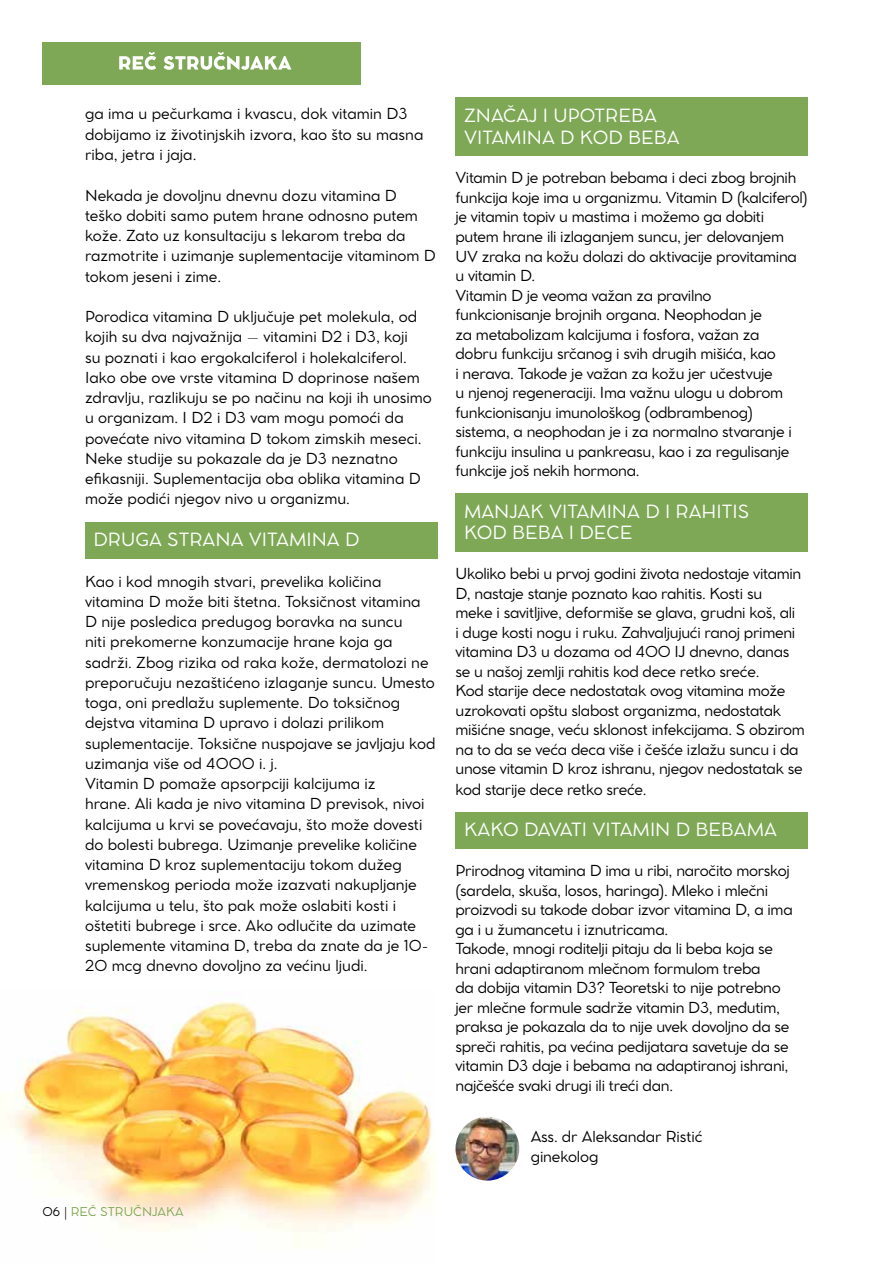
<style>
.page{position:relative;width:893px;height:1263px;background:#fff}
.page>*{position:absolute;margin:0;border:0;box-sizing:border-box;transform-origin:0 0}
.t1{font:18px/21.6px "Cocomat Pro";color:#fff}
.t2{font:15px/19.5px "Cocomat Pro";letter-spacing:-.02em;color:#000}
.t3{font:15px/20.2px "Cocomat Pro";color:#000}
.t4{font:12px "Cocomat Pro";color:#7ea855}
.s1{color:#000}
</style>
<div class="page">
<img style="left:6px;top:993px;width:431px;height:242px">
<div style="left:43px;top:43px;width:318px;height:42px;background:#7ea855"></div>
<svg style="left:119px;top:52px;width:37px;height:18px"></svg>
<svg style="left:164px;top:52px;width:127px;height:18px"></svg>
<div style="left:85px;top:522px;width:352px;height:36px;background:#7ea855"></div>
<div style="left:455px;top:98px;width:353px;height:58px;background:#7ea855"></div>
<div style="left:455px;top:493px;width:353px;height:59px;background:#7ea855"></div>
<div style="left:455px;top:812px;width:353px;height:36px;background:#7ea855"></div>
<img style="left:455px;top:1117px;width:64px;height:63px;border-radius:32px">
<p class="t3" style="left:85px;top:103px;width:340px">ga ima u pečurkama i kvascu, dok vitamin D3 dobijamo iz životinjskih izvora, kao što su masna riba, jetra i jaja.</p>
<p class="t3" style="left:85px;top:184px;width:352px">Nekada je dovoljnu dnevnu dozu vitamina D teško dobiti samo putem hrane odnosno putem kože. Zato uz konsultaciju s lekarom treba da razmotrite i uzimanje suplementacije vitaminom D tokom jeseni i zime.</p>
<p class="t3" style="left:85px;top:306px;width:348px">Porodica vitamina D uključuje pet molekula, od kojih su dva najvažnija – vitamini D2 i D3, koji<br>su poznati i kao ergokalciferol i holekalciferol.<br>Iako obe ove vrste vitamina D doprinose našem zdravlju, razlikuju se po načinu na koji ih unosimo u organizam. I D2 i D3 vam mogu pomoći da povećate nivo vitamina D tokom zimskih meseci.<br>Neke studije su pokazale da je D3 neznatno efikasniji. Suplementacija oba oblika vitamina D može podići njegov nivo u organizmu.</p>
<p class="t1" style="left:94px;top:528px;width:267px">DRUGA STRANA VITAMINA D</p>
<p class="t3" style="left:85px;top:570px;width:352px">Kao i kod mnogih stvari, prevelika količina vitamina D može biti štetna. Toksičnost vitamina D nije posledica predugog boravka na suncu<br>niti prekomerne konzumacije hrane koja ga sadrži. Zbog rizika od raka kože, dermatolozi ne preporučuju nezaštićeno izlaganje suncu. Umesto toga, oni predlažu suplemente. Do toksičnog dejstva vitamina D upravo i dolazi prilikom suplementacije. Toksične nuspojave se javljaju kod uzimanja više od 4000 i. j.<br>Vitamin D pomaže apsorpciji kalcijuma iz<br>hrane. Ali kada je nivo vitamina D previsok, nivoi kalcijuma u krvi se povećavaju, što može dovesti do bolesti bubrega. Uzimanje prevelike količine vitamina D kroz suplementaciju tokom dužeg vremenskog perioda može izazvati nakupljanje kalcijuma u telu, što pak može oslabiti kosti i oštetiti bubrege i srce. Ako odlučite da uzimate suplemente vitamina D, treba da znate da je 10- 20 mcg dnevno dovoljno za većinu ljudi.</p>
<p class="t4" style="left:43px;top:1202px;width:143px"><span class="s1">06 |</span> REČ STRUČNJAKA</p>
<p class="t1" style="left:464px;top:104px;width:217px">ZNAČAJ I UPOTREBA<br>VITAMINA D KOD BEBA</p>
<p class="t2" style="left:455px;top:168px;width:354px">Vitamin D je potreban bebama i deci zbog brojnih funkcija koje ima u organizmu. Vitamin D (kalciferol) je vitamin topiv u mastima i možemo ga dobiti putem hrane ili izlaganjem suncu, jer delovanjem UV zraka na kožu dolazi do aktivacije provitamina u vitamin D.<br>Vitamin D je veoma važan za pravilno funkcionisanje brojnih organa. Neophodan je<br>za metabolizam kalcijuma i fosfora, važan za<br>dobru funkciju srčanog i svih drugih mišića, kao<br>i nerava. Takođe je važan za kožu jer učestvuje<br>u njenoj regeneraciji. Ima važnu ulogu u dobrom funkcionisanju imunološkog (odbrambenog) sistema, a neophodan je i za normalno stvaranje i funkciju insulina u pankreasu, kao i za regulisanje funkcije još nekih hormona.</p>
<p class="t1" style="left:464px;top:500px;width:287px">MANJAK VITAMINA D I RAHITIS<br>KOD BEBA I DECE</p>
<p class="t2" style="left:455px;top:563px;width:351px">Ukoliko bebi u prvoj godini života nedostaje vitamin D, nastaje stanje poznato kao rahitis. Kosti su<br>meke i savitljive, deformiše se glava, grudni koš, ali<br>i duge kosti nogu i ruku. Zahvaljujući ranoj primeni vitamina D3 u dozama od 400 IJ dnevno, danas se u našoj zemlji rahitis kod dece retko sreće.<br>Kod starije dece nedostatak ovog vitamina može uzrokovati opštu slabost organizma, nedostatak mišićne snage, veću sklonost infekcijama. S obzirom na to da se veća deca više i češće izlažu suncu i da unose vitamin D kroz ishranu, njegov nedostatak se kod starije dece retko sreće.</p>
<p class="t1" style="left:464px;top:818px;width:315px">KAKO DAVATI VITAMIN D BEBAMA</p>
<p class="t2" style="left:455px;top:860px;width:339px">Prirodnog vitamina D ima u ribi, naročito morskoj (sardela, skuša, losos, haringa). Mleko i mlečni proizvodi su takođe dobar izvor vitamina D, a ima ga i u žumancetu i iznutricama.<br>Takođe, mnogi roditelji pitaju da li beba koja se hrani adaptiranom mlečnom formulom treba<br>da dobija vitamin D3? Teoretski to nije potrebno jer mlečne formule sadrže vitamin D3, međutim, praksa je pokazala da to nije uvek dovoljno da se spreči rahitis, pa većina pedijatara savetuje da se vitamin D3 daje i bebama na adaptiranoj ishrani, najčešće svaki drugi ili treći dan.</p>
<p class="t2" style="left:531px;top:1126px;width:173px">Ass. dr Aleksandar Ristić ginekolog</p>
</div>
